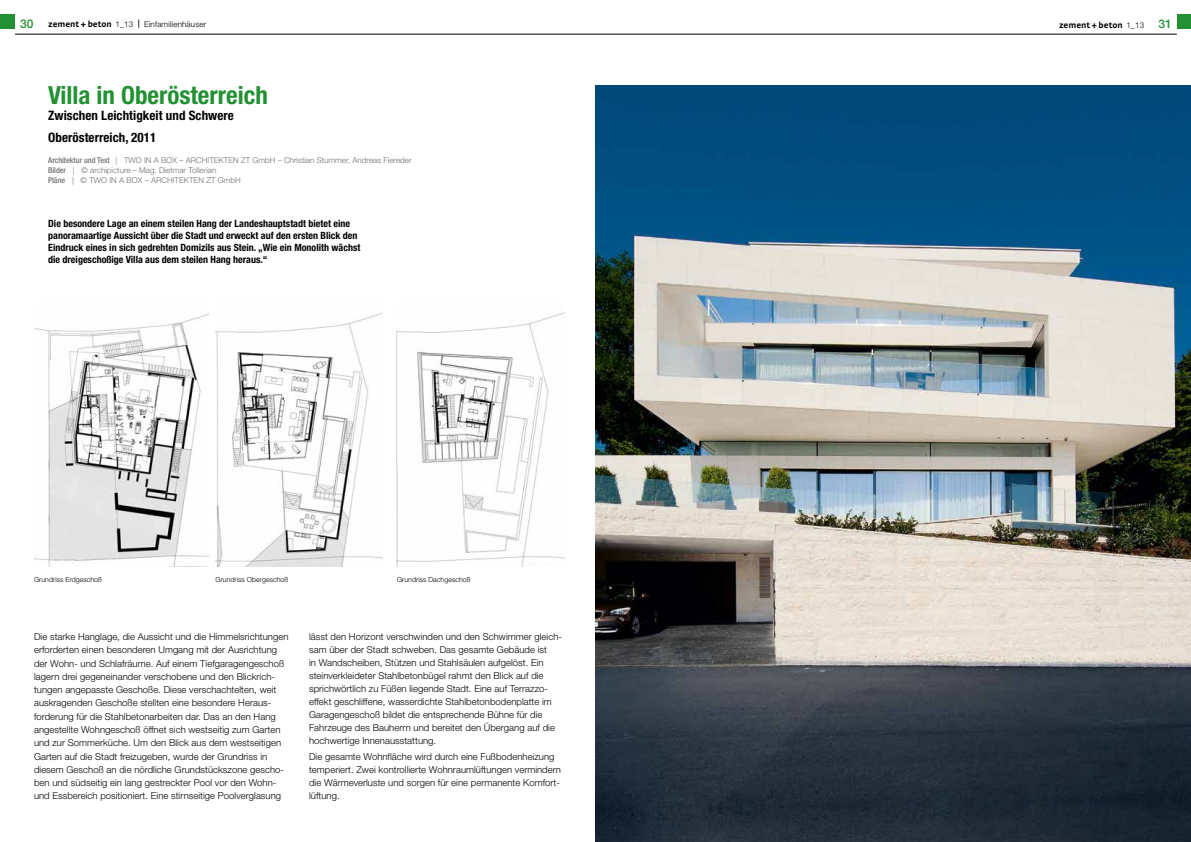
<style>
.page{position:relative;width:1191px;height:842px;background:#fff}
.page>*{position:absolute;margin:0;border:0;box-sizing:border-box;transform-origin:0 0}
.t1{font:700 condensed 25px "Helvetica Neue LT";color:#229133}
.t2{font:700 condensed 13px/21.7px "Helvetica Neue LT";letter-spacing:.005em;color:#000}
.t3{font:500 12px "Helvetica Neue LT";color:#229133}
.t4{font:700 condensed 10px/12px "Helvetica Neue LT";color:#000}
.t5{font:300 9.5px/13.3px "Helvetica Neue LT";letter-spacing:.005em;color:#000}
.t6{font:700 9px "Strada";color:#000}
.t7{font:300 8px/10px "Helvetica Neue LT";letter-spacing:.005em;color:#6f6f6e}
.t8{font:300 8px "Helvetica Neue LT";letter-spacing:.02em;color:#000}
.t9{font:300 7px "Helvetica Neue LT";letter-spacing:.005em;color:#000}
.s1{font-family:"Helvetica Neue LT";font-weight:300;font-size:8px}
.s2{font-family:"Helvetica Neue LT";font-weight:500;font-size:12px;color:#229133}
.s3{font-weight:500;font-stretch:condensed}
</style>
<div class="page">
<div style="left:0;top:14px;width:15px;height:14px;background:#229133"></div>
<div style="left:1176px;top:14px;width:15px;height:14px;background:#229133"></div>
<hr style="left:15px;top:34px;width:1161px;height:1px;background:#000">
<img style="left:596px;top:85px;width:595px;height:757px">
<img style="left:397px;top:312px;width:167px;height:254px">
<img style="left:34px;top:313px;width:174px;height:253px">
<img style="left:215px;top:312px;width:168px;height:254px">
<p class="t3" style="left:20px;top:17px;width:15px">30</p>
<p class="t8" style="left:138px;top:20px;width:70px"><sup>|</sup> Einfamilienhäuser</p>
<p class="t6" style="left:1059px;top:20px;width:114px">zement + beton <span class="s1">1_13</span> <span class="s2">31</span></p>
<p class="t6" style="left:48px;top:19px;width:87px">zement + beton <span class="s1">1_13</span></p>
<h1 class="t1" style="left:48px;top:80px;width:221px">Villa in Oberösterreich</h1>
<h2 class="t2" style="left:48px;top:105px;width:187px">Zwischen Leichtigkeit und Schwere<br>Oberösterreich, 2011</h2>
<p class="t7" style="left:48px;top:155px;width:365px"><span class="s3">Architektur und Text</span> | TWO IN A BOX – ARCHITEKTEN ZT GmbH – Christian Stummer, Andreas Fiereder<br><span class="s3">Bilder</span> | © archipicture – Mag. Dietmar Tollerian<br><span class="s3">Pläne</span> | © TWO IN A BOX – ARCHITEKTEN ZT GmbH</p>
<p class="t4" style="left:48px;top:218px;width:314px">Die besondere Lage an einem steilen Hang der Landeshauptstadt bietet eine panoramaartige Aussicht über die Stadt und erweckt auf den ersten Blick den Eindruck eines in sich gedrehten Domizils aus Stein. „Wie ein Monolith wächst die dreigeschoßige Villa aus dem steilen Hang heraus.“</p>
<p class="t9" style="left:34px;top:576px;width:69px">Grundriss Erdgeschoß</p>
<p class="t9" style="left:215px;top:576px;width:74px">Grundriss Obergeschoß</p>
<p class="t9" style="left:397px;top:575px;width:75px">Grundriss Dachgeschoß</p>
<p class="t5" style="left:34px;top:630px;width:256px">Die starke Hanglage, die Aussicht und die Himmelsrichtungen erforderten einen besonderen Umgang mit der Ausrichtung der Wohn- und Schlafräume. Auf einem Tiefgaragengeschoß lagern drei gegeneinander verschobene und den Blickrich&shy;tungen angepasste Geschoße. Diese verschachtelten, weit auskragenden Geschoße stellten eine besondere Heraus&shy;forderung für die Stahlbetonarbeiten dar. Das an den Hang angestellte Wohngeschoß öffnet sich westseitig zum Garten und zur Sommerküche. Um den Blick aus dem westseitigen Garten auf die Stadt freizugeben, wurde der Grundriss in diesem Geschoß an die nördliche Grundstückszone gescho&shy;ben und südseitig ein lang gestreckter Pool vor den Wohn&shy;und Essbereich positioniert. Eine stirnseitige Poolverglasung</p>
<p class="t5" style="left:309px;top:630px;width:254px">lässt den Horizont verschwinden und den Schwimmer gleich&shy;sam über der Stadt schweben. Das gesamte Gebäude ist<br>in Wandscheiben, Stützen und Stahlsäulen aufgelöst. Ein steinverkleideter Stahlbetonbügel rahmt den Blick auf die sprichwörtlich zu Füßen liegende Stadt. Eine auf Terrazzo&shy;effekt geschliffene, wasserdichte Stahlbetonbodenplatte im Garagengeschoß bildet die entsprechende Bühne für die Fahrzeuge des Bauherrn und bereitet den Übergang auf die hochwertige Innenausstattung.</p>
<p class="t5" style="left:309px;top:750px;width:253px">Die gesamte Wohnfläche wird durch eine Fußbodenheizung temperiert. Zwei kontrollierte Wohnraumlüftungen vermindern die Wärmeverluste und sorgen für eine permanente Komfort&shy;lüftung.</p>
</div>
